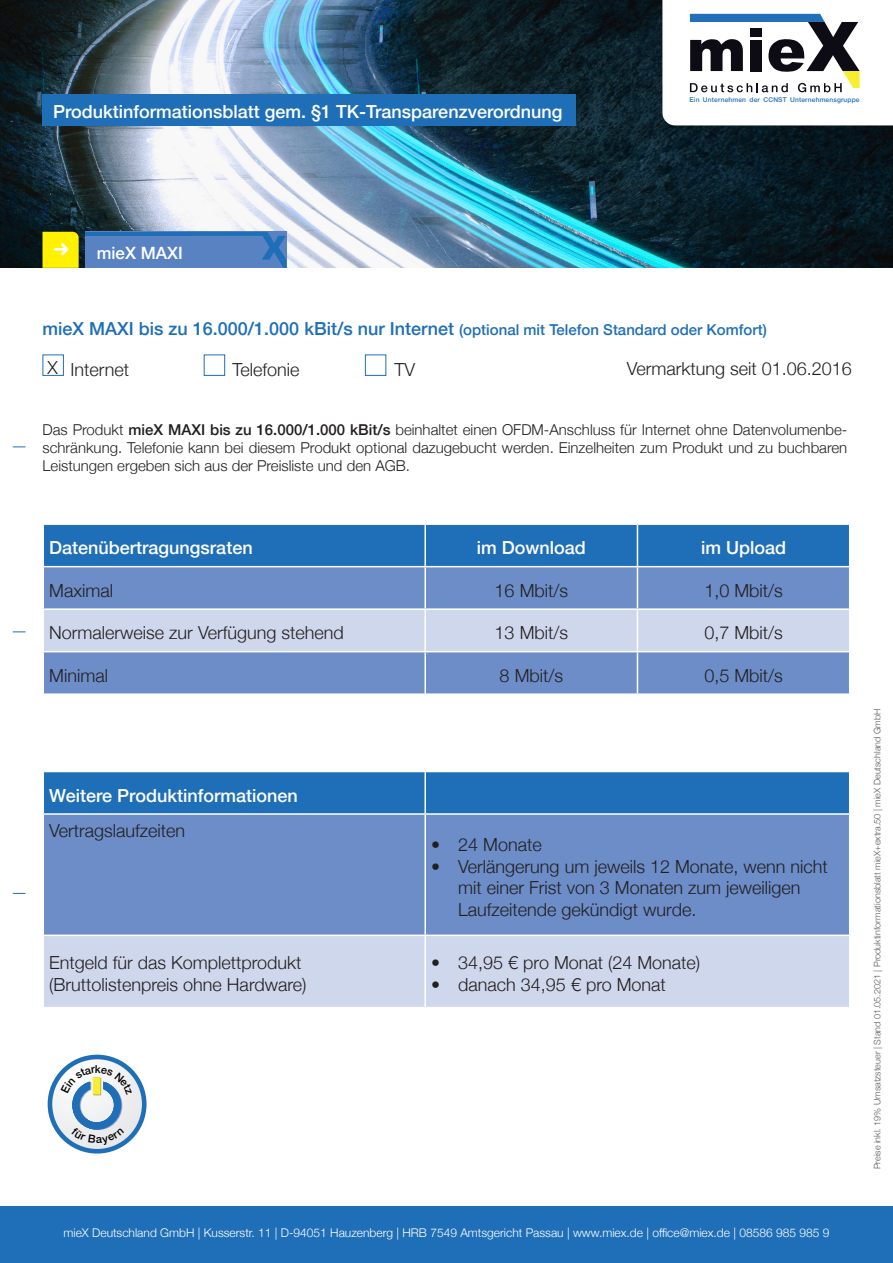
<style>
.page{position:relative;width:893px;height:1263px;background:#fff}
.page>*{position:absolute;margin:0;border:0;box-sizing:border-box;transform-origin:0 0}
.t1{font:300 18px/21.6px "Helvetica Neue";color:#231f20}
.t2{font:500 18px "Helvetica Neue";color:#fff}
.t3{font:500 18px "Helvetica Neue";color:#1f6fb8}
.t4{font:500 16.95px "Helvetica Neue";color:#fff}
.t5{font:300 15px/18px "Helvetica Neue";color:#231f20;text-align:justify}
.t6{font:300 12px "Helvetica Neue";color:#fff}
.t7{font:300 9px "Helvetica Neue";color:#57585a}
.t8{font:500 6.6px "Helvetica Neue";letter-spacing:.025em;color:#216fb8}
.s1{font-size:15px}
.s2{font-weight:500}
</style>
<div class="page">
<svg style="left:13px;top:446px;width:13px;height:1px"></svg>
<svg style="left:13px;top:893px;width:13px;height:1px"></svg>
<svg style="left:13px;top:631px;width:13px;height:1px"></svg>
<img style="left:0;top:0;width:893px;height:268px">
<div style="left:0;top:1206px;width:893px;height:57px;background:#1f6fb8"></div>
<div style="left:365px;top:354px;width:21px;height:22px;background:#fff;border:1px solid #1f6fb8"></div>
<div style="left:204px;top:354px;width:21px;height:22px;background:#fff;border:1px solid #1f6fb8"></div>
<div style="left:43px;top:354px;width:21px;height:22px;background:#fff;border:1px solid #1f6fb8"></div>
<div style="left:44px;top:525px;width:805px;height:41px;background:#1f6fb8"></div>
<div style="left:44px;top:567px;width:805px;height:126px;background:#6c8dc8"></div>
<div style="left:44px;top:610px;width:805px;height:41px;background:#cfd7ec"></div>
<hr style="left:424px;top:525px;width:2px;height:41px;background:#fff">
<hr style="left:637px;top:525px;width:1px;height:41px;background:#fff">
<hr style="left:424px;top:567px;width:2px;height:41px;background:#fff">
<hr style="left:637px;top:567px;width:1px;height:41px;background:#fff">
<hr style="left:43px;top:608px;width:382px;height:2px;background:#fff">
<hr style="left:425px;top:608px;width:212px;height:2px;background:#fff">
<hr style="left:424px;top:610px;width:2px;height:41px;background:#fff">
<hr style="left:637px;top:608px;width:213px;height:2px;background:#fff">
<hr style="left:637px;top:610px;width:1px;height:41px;background:#fff">
<hr style="left:43px;top:651px;width:382px;height:1px;background:#fff">
<hr style="left:425px;top:651px;width:212px;height:1px;background:#fff">
<hr style="left:424px;top:652px;width:2px;height:41px;background:#fff">
<hr style="left:637px;top:651px;width:213px;height:1px;background:#fff">
<hr style="left:637px;top:652px;width:1px;height:41px;background:#fff">
<div style="left:44px;top:772px;width:805px;height:41px;background:#1f6fb8"></div>
<div style="left:44px;top:815px;width:805px;height:119px;background:#6c8dc8"></div>
<div style="left:44px;top:936px;width:805px;height:71px;background:#cfd7ec"></div>
<hr style="left:424px;top:772px;width:2px;height:41px;background:#fff">
<hr style="left:424px;top:815px;width:2px;height:119px;background:#fff">
<hr style="left:424px;top:936px;width:2px;height:71px;background:#fff">
<div style="left:43px;top:94px;width:533px;height:31px;background:#1f6fb8"></div>
<svg style="left:50px;top:1056px;width:94px;height:95px"></svg>
<div style="left:48px;top:1055px;width:99px;height:98px;border:5px solid #1f6fb8;border-radius:50%"></div>
<svg style="left:43px;top:232px;width:36px;height:36px"></svg>
<div style="left:85px;top:232px;width:201px;height:36px;background:#5982c3"></div>
<svg style="left:191px;top:232px;width:95px;height:36px"></svg>
<hr style="left:85px;top:232px;width:106px;height:4px;background:#1f6fb8">
<svg style="left:662px;top:0;width:231px;height:125px"></svg>
<svg style="left:61px;top:1065px;width:71px;height:80px"></svg>
<p class="t2" style="left:53px;top:97px;width:511px">Produktinformationsblatt gem. §1 TK-Transparenzverordnung</p>
<p class="t8" style="left:690px;top:94px;width:172px">Ein Unternehmen der CCNST Unternehmensgruppe</p>
<p class="t4" style="left:97px;top:239px;width:88px">mieX MAXI</p>
<p class="t3" style="left:43px;top:314px;width:726px">mieX MAXI bis zu 16.000/1.000 kBit/s nur Internet <span class="s1">(optional mit Telefon Standard oder Komfort)</span></p>
<p class="t1" style="left:48px;top:355px;width:12px">X</p>
<p class="t1" style="left:70px;top:357px;width:60px">Internet</p>
<p class="t1" style="left:232px;top:357px;width:69px">Telefonie</p>
<p class="t1" style="left:394px;top:357px;width:22px">TV</p>
<p class="t1" style="left:627px;top:357px;width:227px">Vermarktung seit 01.06.2016</p>
<p class="t5" style="left:43px;top:419px;width:806px">Das Produkt <span class="s2">mieX MAXI bis zu 16.000/1.000 kBit/s</span> beinhaltet einen OFDM-Anschluss für Internet ohne Datenvolumenbe&shy;schränkung. Telefonie kann bei diesem Produkt optional dazugebucht werden. Einzelheiten zum Produkt und zu buchbaren Leistungen ergeben sich aus der Preisliste und den AGB.</p>
<p class="t2" style="left:49px;top:533px;width:205px">Datenübertragungsraten</p>
<p class="t2" style="left:477px;top:533px;width:111px">im Download</p>
<p class="t2" style="left:701px;top:533px;width:87px">im Upload</p>
<p class="t1" style="left:49px;top:578px;width:65px">Maximal</p>
<p class="t1" style="left:495px;top:578px;width:75px">16 Mbit/s</p>
<p class="t1" style="left:704px;top:578px;width:80px">1,0 Mbit/s</p>
<p class="t1" style="left:49px;top:621px;width:296px">Normalerweise zur Verfügung stehend</p>
<p class="t1" style="left:495px;top:621px;width:75px">13 Mbit/s</p>
<p class="t1" style="left:704px;top:621px;width:80px">0,7 Mbit/s</p>
<p class="t1" style="left:49px;top:663px;width:60px">Minimal</p>
<p class="t1" style="left:500px;top:663px;width:65px">8 Mbit/s</p>
<p class="t1" style="left:704px;top:663px;width:80px">0,5 Mbit/s</p>
<p class="t2" style="left:49px;top:781px;width:250px">Weitere Produktinformationen</p>
<p class="t1" style="left:49px;top:819px;width:138px">Vertragslaufzeiten</p>
<p class="t1" style="left:49px;top:951px;width:254px">Entgeld für das Komplettprodukt</p>
<p class="t1" style="left:49px;top:972px;width:259px">(Bruttolistenpreis ohne Hardware)</p>
<p class="t1" style="left:431px;top:832px;width:112px">• 24 Monate</p>
<p class="t1" style="left:458px;top:854px;width:371px;text-indent:-27px">• Verlängerung um jeweils 12 Monate, wenn nicht mit einer Frist von 3 Monaten zum jeweiligen<br>Laufzeitende gekündigt wurde.</p>
<p class="t1" style="left:431px;top:951px;width:271px">• 34,95 € pro Monat (24 Monate)</p>
<p class="t1" style="left:431px;top:972px;width:236px">• danach 34,95 € pro Monat</p>
<p class="t6" style="left:64px;top:1223px;width:767px">mieX Deutschland GmbH | Kusserstr. 11 | D-94051 Hauzenberg | HRB 7549 Amtsgericht Passau | www.miex.de | office@miex.de | 08586 985 985 9</p>
<p class="t7" style="left:870px;top:1169px;width:462px;rotate:-90deg">Preise inkl. 19% Umsatzsteuer | Stand 01.05.2021 | Produktinformationsblatt mieX+extra.50 | mieX Deutschland GmbH</p>
</div>
